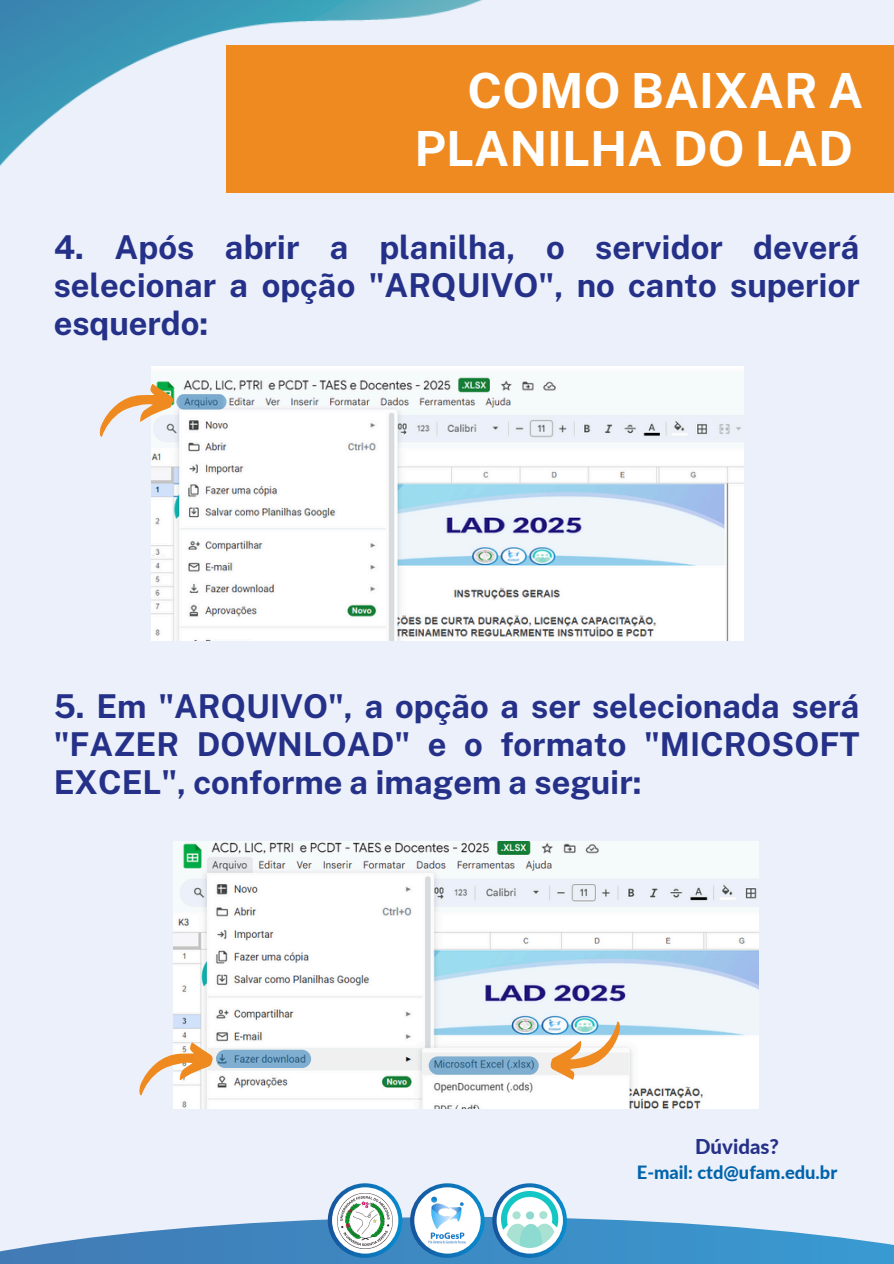
<style>
.page{position:relative;width:894px;height:1264px;background:#fff}
.page>*{position:absolute;margin:0;border:0;box-sizing:border-box;transform-origin:0 0}
.t1{font:700 48.45px/57.3px "Public Sans";color:#fff;text-align:right}
.t2{font:700 32.85px/38.2px "Public Sans";color:#253188;text-align:justify}
.t3{font:800 20.4px "Lato";color:#253188}
.t4{font:800 18.3px "Lato";color:#0064ac}
</style>
<div class="page">
<div style="left:0;top:506px;width:893px;height:710px;background:#ebf0fa"></div>
<div style="left:0;top:0;width:893px;height:506px;background:#ebf0fa"></div>
<div style="left:226px;top:46px;width:667px;height:147px;background:#ef8a20"></div>
<svg style="left:0;top:1216px;width:893px;height:47px;background:#6ba5d1"></svg>
<svg style="left:327px;top:1183px;width:75px;height:74px"></svg>
<div style="left:332px;top:1187px;width:66px;height:66px;background:#fff;border-radius:50%"></div>
<svg style="left:410px;top:1183px;width:74px;height:74px"></svg>
<div style="left:414px;top:1187px;width:66px;height:66px;background:#fff;border-radius:50%"></div>
<svg style="left:492px;top:1183px;width:74px;height:74px"></svg>
<svg style="left:496px;top:1187px;width:66px;height:66px"></svg>
<img style="left:501px;top:1191px;width:57px;height:58px">
<img style="left:428px;top:1196px;width:37px;height:47px">
<img style="left:337px;top:1193px;width:55px;height:58px">
<img style="left:0;top:0;width:532px;height:253px">
<img style="left:151px;top:366px;width:592px;height:274px">
<svg style="left:89px;top:378px;width:87px;height:62px;background:#e4d9c8"></svg>
<svg style="left:176px;top:394px;width:50px;height:15px"></svg>
<img style="left:173px;top:841px;width:585px;height:267px">
<svg style="left:129px;top:1036px;width:87px;height:63px"></svg>
<svg style="left:216px;top:1049px;width:95px;height:19px;background:#7aa7c7"></svg>
<svg style="left:428px;top:1056px;width:110px;height:18px;background:#78a5c6"></svg>
<svg style="left:547px;top:1017px;width:85px;height:69px"></svg>
<h2 class="t1" style="left:414px;top:62px;width:450px">COMO BAIXAR A<br>PLANILHA DO LAD</h2>
<h1 class="t2" style="left:54px;top:227px;width:807px">4. Após abrir a planilha, o servidor deverá selecionar a opção "ARQUIVO", no canto superior esquerdo:</h1>
<h2 class="t2" style="left:54px;top:686px;width:807px">5. Em "ARQUIVO", a opção a ser selecionada será "FAZER DOWNLOAD" e o formato "MICROSOFT EXCEL", conforme a imagem a seguir:</h2>
<p class="t3" style="left:695px;top:1134px;width:85px">Dúvidas?</p>
<p class="t4" style="left:636px;top:1160px;width:202px">E-mail: ctd@ufam.edu.br</p>
</div>
